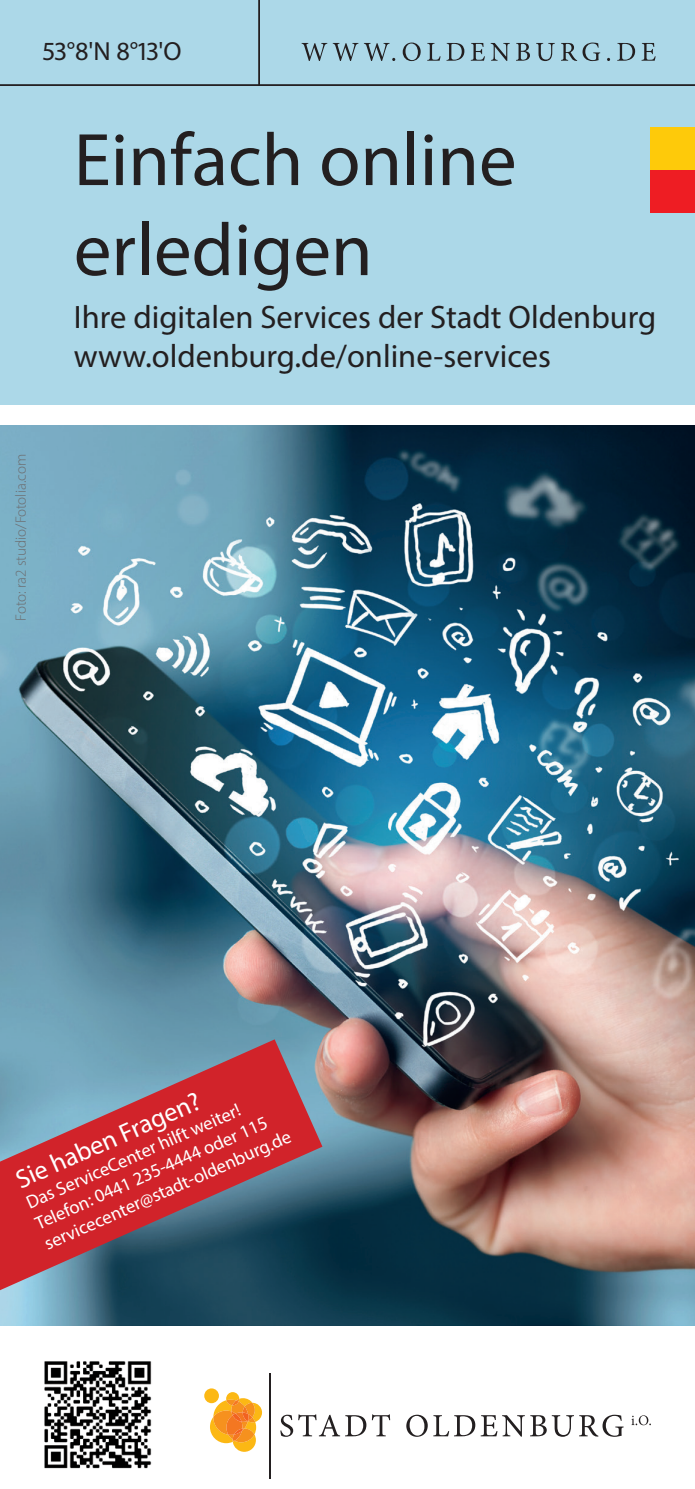
<style>
.page{position:relative;width:695px;height:1489px;background:#fff}
.page>*{position:absolute;margin:0;border:0;box-sizing:border-box;transform-origin:0 0}
.t1{font:75px "Myriad Pro";color:#231f20}
.t2{font:32.5px "Myriad Pro";color:#231f20}
.p_Titelzeile{font:26.25px "Myriad Pro";color:#fff}
.t3{font:26.25px "Myriad Pro";color:#231f20}
.p_Titelkasten{font:18.5px "Myriad Pro";color:#fff}
.t4{font:300 15px "Myriad Pro";color:#6c6d70}
</style>
<div class="page">
<div style="left:0;top:0;width:694px;height:404px;background:#acd8e8"></div>
<img style="left:0;top:425px;width:694px;height:900px">
<svg style="left:0;top:1039px;width:322px;height:251px"></svg>
<img style="left:44px;top:1361px;width:108px;height:108px">
<hr style="left:0;top:84px;width:694px;height:2px;background:#231f20">
<svg style="left:301px;top:43px;width:354px;height:18px"></svg>
<hr style="left:258px;top:0;width:2px;height:86px;background:#231f20">
<div style="left:650px;top:170px;width:44px;height:43px;background:#ee1d23"></div>
<div style="left:650px;top:128px;width:44px;height:42px;background:#feca0a"></div>
<hr style="left:269px;top:1372px;width:1px;height:106px;background:#231f20">
<svg style="left:280px;top:1414px;width:370px;height:22px"></svg>
<div style="left:204px;top:1388px;width:15px;height:14px;background:#fcb814;border-radius:50%"></div>
<svg style="left:210px;top:1391px;width:52px;height:60px"></svg>
<h3 class="t3" style="left:43px;top:35px;width:140px">53°8'N 8°13'O</h3>
<p class="t4" style="left:12px;top:621px;width:169px;rotate:-90deg">Foto: ra2 studio/Fotolia.com</p>
<h1 class="t1" style="left:74px;top:114px;width:444px">Einfach online</h1>
<h1 class="t1" style="left:74px;top:204px;width:300px">erledigen</h1>
<h2 class="t2" style="left:74px;top:297px;width:584px">Ihre digitalen Services der Stadt Oldenburg</h2>
<h2 class="t2" style="left:74px;top:336px;width:478px">www.oldenburg.de/online-services</h2>
<p class="p_Titelzeile" style="left:10px;top:1165px;width:201px;rotate:-24deg">Sie haben Fragen?</p>
<p class="p_Titelkasten" style="left:23px;top:1192px;width:234px;rotate:-24deg">Das ServiceCenter hilft weiter!</p>
<p class="p_Titelkasten" style="left:32px;top:1213px;width:253px;rotate:-24deg">Telefon: 0441 235-4444 oder 1 1 5</p>
<p class="p_Titelkasten" style="left:41px;top:1233px;width:269px;rotate:-24deg">servicecenter@stadt-oldenburg.de</p>
</div>
